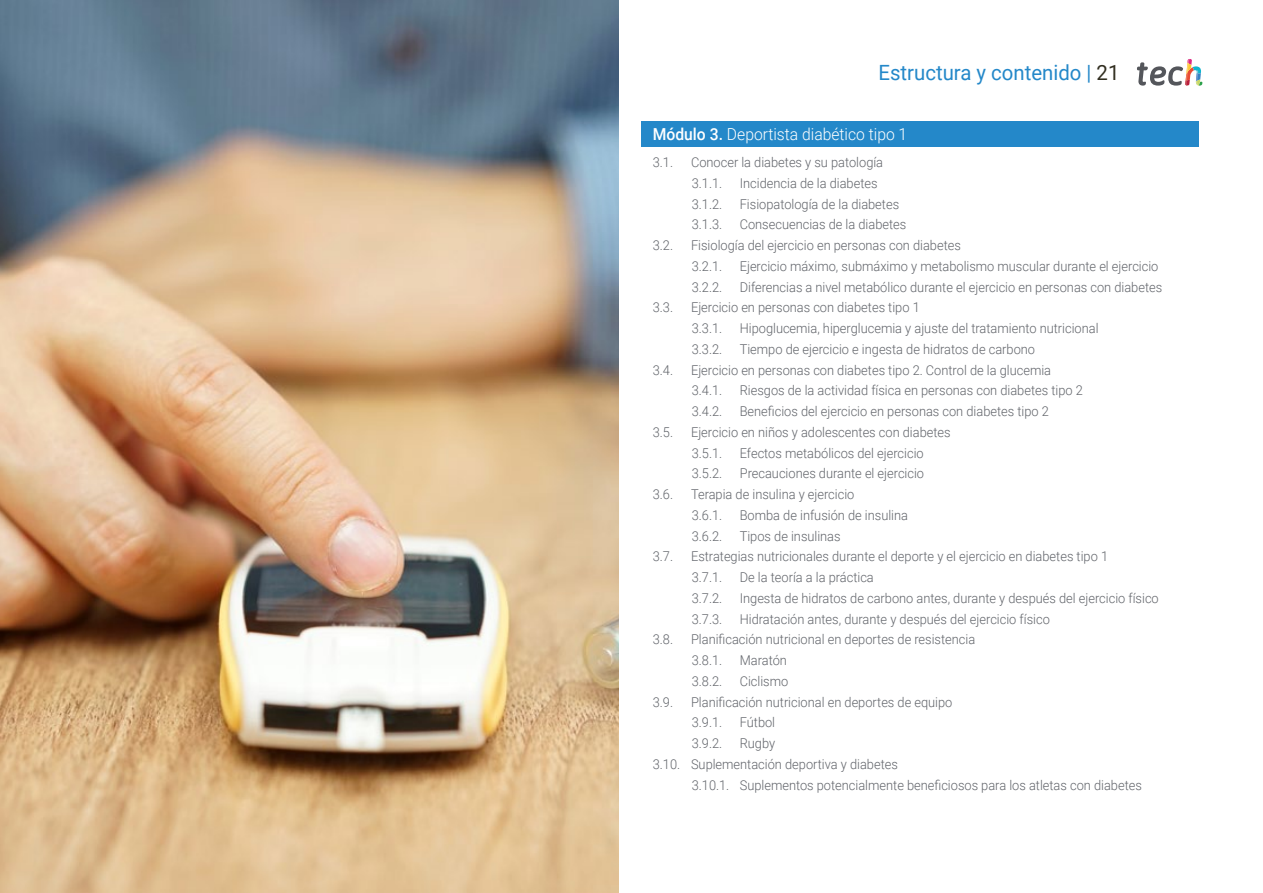
<style>
.page{position:relative;width:1263px;height:893px;background:#fff}
.page>*{position:absolute;margin:0;border:0;box-sizing:border-box;transform-origin:0 0}
.t1{font:21px "Roboto";color:#2488c9}
.t2{font:300 16.5px "Roboto";color:#fff;scale:.95 1}
.t3{font:300 13.5px/20.7px "Roboto";color:#61646a;scale:.95 1}
.s1{color:#312e20}
.s2{font-weight:500}
</style>
<div class="page">
<svg style="left:1137px;top:59px;width:65px;height:27px"></svg>
<div style="left:642px;top:121px;width:557px;height:25px;background:#2488c9"></div>
<img style="left:0;top:0;width:619px;height:893px">
<h1 class="t1" style="left:878px;top:57px;width:242px">Estructura y contenido | <span class="s1">21</span></h1>
<p class="t2" style="left:653px;top:123px;width:269px"><span class="s2">Módulo 3.</span> Deportista diabético tipo 1</p>
<p class="t3" style="left:653px;top:151px;width:23px">3.1.</p>
<p class="t3" style="left:691px;top:151px;width:204px">Conocer la diabetes y su patología<br>3.1.1.</p>
<p class="t3" style="left:740px;top:172px;width:147px">Incidencia de la diabetes</p>
<p class="t3" style="left:692px;top:193px;width:34px">3.1.2.</p>
<p class="t3" style="left:740px;top:193px;width:169px">Fisiopatología de la diabetes</p>
<p class="t3" style="left:692px;top:214px;width:34px">3.1.3.</p>
<p class="t3" style="left:740px;top:214px;width:177px">Consecuencias de la diabetes</p>
<p class="t3" style="left:653px;top:234px;width:23px">3.2.</p>
<p class="t3" style="left:691px;top:234px;width:286px">Fisiología del ejercicio en personas con diabetes<br>3.2.1.</p>
<p class="t3" style="left:740px;top:255px;width:442px">Ejercicio máximo, submáximo y metabolismo muscular durante el ejercicio</p>
<p class="t3" style="left:692px;top:276px;width:34px">3.2.2.</p>
<p class="t3" style="left:740px;top:276px;width:446px">Diferencias a nivel metabólico durante el ejercicio en personas con diabetes</p>
<p class="t3" style="left:653px;top:297px;width:23px">3.3.</p>
<p class="t3" style="left:691px;top:297px;width:242px">Ejercicio en personas con diabetes tipo 1<br>3.3.1.</p>
<p class="t3" style="left:740px;top:317px;width:379px">Hipoglucemia, hiperglucemia y ajuste del tratamiento nutricional</p>
<p class="t3" style="left:692px;top:338px;width:34px">3.3.2.</p>
<p class="t3" style="left:740px;top:338px;width:312px">Tiempo de ejercicio e ingesta de hidratos de carbono</p>
<p class="t3" style="left:653px;top:359px;width:23px">3.4.</p>
<p class="t3" style="left:691px;top:359px;width:381px">Ejercicio en personas con diabetes tipo 2. Control de la glucemia<br>3.4.1.</p>
<p class="t3" style="left:740px;top:380px;width:363px">Riesgos de la actividad física en personas con diabetes tipo 2</p>
<p class="t3" style="left:692px;top:400px;width:34px">3.4.2.</p>
<p class="t3" style="left:740px;top:400px;width:327px">Beneficios del ejercicio en personas con diabetes tipo 2</p>
<p class="t3" style="left:653px;top:421px;width:23px">3.5.</p>
<p class="t3" style="left:691px;top:421px;width:275px">Ejercicio en niños y adolescentes con diabetes<br>3.5.1.</p>
<p class="t3" style="left:740px;top:442px;width:195px">Efectos metabólicos del ejercicio</p>
<p class="t3" style="left:692px;top:463px;width:34px">3.5.2.</p>
<p class="t3" style="left:740px;top:463px;width:196px">Precauciones durante el ejercicio</p>
<p class="t3" style="left:653px;top:483px;width:23px">3.6.</p>
<p class="t3" style="left:691px;top:483px;width:174px">Terapia de insulina y ejercicio<br>3.6.1.</p>
<p class="t3" style="left:740px;top:504px;width:179px">Bomba de infusión de insulina</p>
<p class="t3" style="left:692px;top:525px;width:34px">3.6.2.</p>
<p class="t3" style="left:740px;top:525px;width:108px">Tipos de insulinas</p>
<p class="t3" style="left:653px;top:546px;width:23px">3.7.</p>
<p class="t3" style="left:691px;top:546px;width:440px">Estrategias nutricionales durante el deporte y el ejercicio en diabetes tipo 1<br>3.7.1.</p>
<p class="t3" style="left:740px;top:566px;width:143px">De la teoría a la práctica</p>
<p class="t3" style="left:692px;top:587px;width:34px">3.7.2.</p>
<p class="t3" style="left:740px;top:587px;width:443px">Ingesta de hidratos de carbono antes, durante y después del ejercicio físico</p>
<p class="t3" style="left:692px;top:608px;width:34px">3.7.3.</p>
<p class="t3" style="left:740px;top:608px;width:328px">Hidratación antes, durante y después del ejercicio físico</p>
<p class="t3" style="left:653px;top:629px;width:23px">3.8.</p>
<p class="t3" style="left:691px;top:629px;width:301px">Planificación nutricional en deportes de resistencia<br>3.8.1.</p>
<p class="t3" style="left:740px;top:649px;width:51px">Maratón</p>
<p class="t3" style="left:692px;top:670px;width:34px">3.8.2.</p>
<p class="t3" style="left:740px;top:670px;width:53px">Ciclismo</p>
<p class="t3" style="left:653px;top:691px;width:23px">3.9.</p>
<p class="t3" style="left:691px;top:691px;width:277px">Planificación nutricional en deportes de equipo<br>3.9.1.</p>
<p class="t3" style="left:740px;top:712px;width:39px">Fútbol</p>
<p class="t3" style="left:692px;top:732px;width:34px">3.9.2.</p>
<p class="t3" style="left:740px;top:732px;width:39px">Rugby</p>
<p class="t3" style="left:653px;top:753px;width:260px">3.10. Suplementación deportiva y diabetes</p>
<p class="t3" style="left:692px;top:774px;width:475px">3.10.1. Suplementos potencialmente beneficiosos para los atletas con diabetes</p>
</div>
